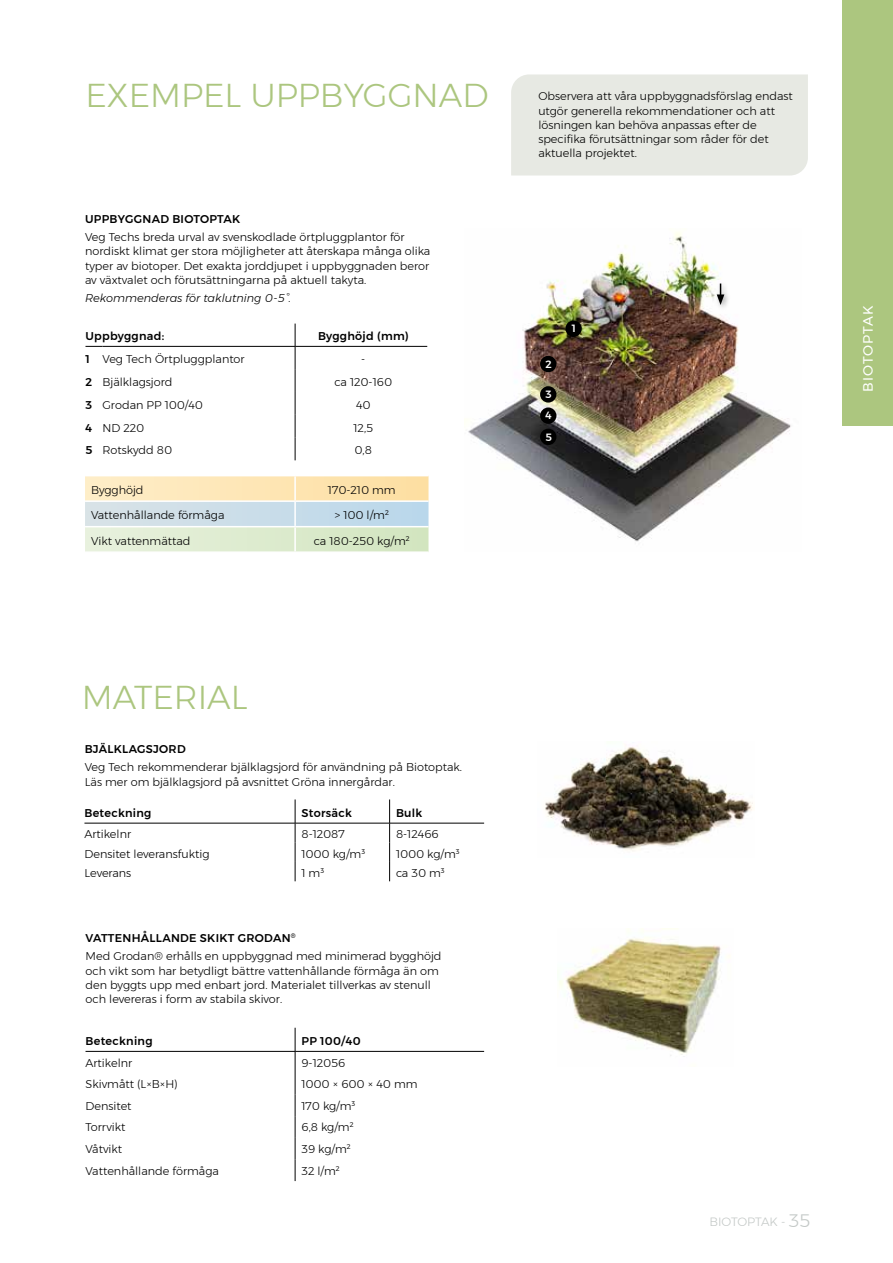
<style>
.page{position:relative;width:893px;height:1263px;background:#fff}
.page>*{position:absolute;margin:0;border:0;box-sizing:border-box;transform-origin:0 0}
.t1{font:300 33px "Montserrat";color:#acc67f}
.t2{font:13.5px "Montserrat";letter-spacing:.075em;color:#fff}
.t3{font:300 12px "Montserrat";color:#c4c9c7}
.t4{font:300 11.25px/14.2px "Montserrat";color:#000}
.t5{font:500 11.25px "Montserrat";letter-spacing:.025em;color:#000}
.t6{font:italic 300 11.25px "Montserrat";color:#000}
.t7{font:500 10.5px/21.1px "Montserrat";color:#fff;text-align:justify}
.s1{font-weight:500}
.s2{font-size:18px}
</style>
<div class="page">
<svg style="left:295px;top:324px;width:1px;height:136px"></svg>
<svg style="left:85px;top:346px;width:17px;height:1px"></svg>
<hr style="left:102px;top:346px;width:193px;height:1px;background:#000">
<hr style="left:295px;top:346px;width:132px;height:1px;background:#000">
<hr style="left:84px;top:823px;width:211px;height:1px;background:#000">
<hr style="left:295px;top:823px;width:95px;height:1px;background:#000">
<hr style="left:390px;top:823px;width:94px;height:1px;background:#000">
<svg style="left:295px;top:799px;width:1px;height:82px"></svg>
<svg style="left:389px;top:799px;width:1px;height:82px"></svg>
<img style="left:545px;top:746px;width:208px;height:105px">
<hr style="left:86px;top:1051px;width:209px;height:1px;background:#000">
<hr style="left:295px;top:1051px;width:189px;height:1px;background:#000">
<svg style="left:295px;top:1028px;width:1px;height:153px"></svg>
<img style="left:464px;top:232px;width:327px;height:310px">
<div style="left:565px;top:320px;width:17px;height:17px;background:#000;border-radius:50%"></div>
<div style="left:540px;top:356px;width:16px;height:16px;background:#000;border-radius:50%"></div>
<div style="left:540px;top:386px;width:16px;height:17px;background:#000;border-radius:50%"></div>
<div style="left:540px;top:407px;width:16px;height:17px;background:#000;border-radius:50%"></div>
<div style="left:540px;top:429px;width:16px;height:16px;background:#000;border-radius:50%"></div>
<svg style="left:85px;top:476px;width:343px;height:75px;background:#e1e4cf"></svg>
<hr style="left:294px;top:476px;width:2px;height:24px;background:#fff">
<hr style="left:85px;top:500px;width:210px;height:2px;background:#fff">
<hr style="left:295px;top:500px;width:133px;height:2px;background:#fff">
<hr style="left:294px;top:502px;width:2px;height:24px;background:#fff">
<hr style="left:85px;top:526px;width:210px;height:1px;background:#fff">
<hr style="left:295px;top:526px;width:133px;height:1px;background:#fff">
<hr style="left:294px;top:527px;width:2px;height:24px;background:#fff">
<div style="left:714px;top:281px;width:17px;height:31px;background:#000;opacity:.35"></div>
<svg style="left:717px;top:284px;width:7px;height:21px"></svg>
<img style="left:559px;top:928px;width:171px;height:128px">
<div style="left:511px;top:74px;width:297px;height:101px;background:#e7e9e3"></div>
<div style="left:842px;top:0;width:51px;height:425px;background:#acc67f"></div>
<h1 class="t1" style="left:86px;top:70px;width:405px">EXEMPEL UPPBYGGNAD</h1>
<p class="t5" style="left:85px;top:210px;width:157px">UPPBYGGNAD BIOTOPTAK</p>
<p class="t4" style="left:85px;top:230px;width:347px">Veg Techs breda urval av svenskodlade örtpluggplantor för nordiskt klimat ger stora möjligheter att återskapa många olika typer av biotoper. Det exakta jorddjupet i uppbyggnaden beror av växtvalet och förutsättningarna på aktuell takyta.</p>
<p class="t6" style="left:85px;top:290px;width:208px">Rekommenderas för taklutning 0-5°.</p>
<p class="t5" style="left:85px;top:328px;width:80px">Uppbyggnad:</p>
<p class="t5" style="left:318px;top:328px;width:92px">Bygghöjd (mm)</p>
<p class="t4" style="left:85px;top:352px;width:161px"><span class="s1">1</span> Veg Tech Örtpluggplantor</p>
<p class="t4" style="left:361px;top:352px;width:6px">-</p>
<p class="t4" style="left:85px;top:375px;width:88px"><span class="s1">2</span> Bjälklagsjord</p>
<p class="t4" style="left:335px;top:375px;width:59px">ca 120-160</p>
<p class="t4" style="left:85px;top:397px;width:119px"><span class="s1">3</span> Grodan PP 100/40</p>
<p class="t4" style="left:356px;top:397px;width:16px">40</p>
<p class="t4" style="left:85px;top:420px;width:60px"><span class="s1">4</span> ND 220</p>
<p class="t4" style="left:354px;top:420px;width:21px">12,5</p>
<p class="t4" style="left:85px;top:443px;width:88px"><span class="s1">5</span> Rotskydd 80</p>
<p class="t4" style="left:355px;top:443px;width:19px">0,8</p>
<p class="t4" style="left:91px;top:483px;width:54px">Bygghöjd</p>
<p class="t4" style="left:328px;top:483px;width:69px">170-210 mm</p>
<p class="t4" style="left:91px;top:508px;width:135px">Vattenhållande förmåga</p>
<p class="t4" style="left:335px;top:508px;width:56px">&gt; 100 l/m²</p>
<p class="t4" style="left:91px;top:534px;width:101px">Vikt vattenmättad</p>
<p class="t4" style="left:314px;top:534px;width:97px">ca 180-250 kg/m²</p>
<p class="t4" style="left:538px;top:89px;width:256px">Observera att våra uppbyggnadsförslag endast utgör generella rekommendationer och att lösningen kan behöva anpassas efter de specifika förutsättningar som råder för det aktuella projektet.</p>
<p class="t7" style="left:545px;top:353px;width:8px">2</p>
<p class="t7" style="left:545px;top:384px;width:8px">3<br>4<br>5</p>
<p class="t7" style="left:572px;top:318px;width:6px">1</p>
<p class="t2" style="left:858px;top:392px;width:87px;rotate:-90deg">BIOTOPTAK</p>
<h1 class="t1" style="left:82px;top:673px;width:167px">MATERIAL</h1>
<p class="t5" style="left:85px;top:740px;width:102px">BJÄLKLAGSJORD</p>
<p class="t4" style="left:85px;top:760px;width:379px">Veg Tech rekommenderar bjälklagsjord för användning på Biotoptak.<br>Läs mer om bjälklagsjord på avsnittet Gröna innergårdar.</p>
<p class="t5" style="left:84px;top:804px;width:69px">Beteckning</p>
<p class="t5" style="left:301px;top:804px;width:52px">Storsäck</p>
<p class="t5" style="left:396px;top:804px;width:28px">Bulk</p>
<p class="t4" style="left:84px;top:827px;width:48px">Artikelnr</p>
<p class="t4" style="left:301px;top:827px;width:45px">8-12087</p>
<p class="t4" style="left:396px;top:827px;width:44px">8-12466</p>
<p class="t4" style="left:84px;top:846px;width:127px">Densitet leveransfuktig</p>
<p class="t4" style="left:301px;top:846px;width:65px">1000 kg/m³</p>
<p class="t4" style="left:396px;top:846px;width:65px">1000 kg/m³</p>
<p class="t4" style="left:84px;top:866px;width:48px">Leverans</p>
<p class="t4" style="left:301px;top:866px;width:24px">1 m³</p>
<p class="t4" style="left:396px;top:866px;width:50px">ca 30 m³</p>
<p class="t4" style="left:86px;top:928px;width:357px;line-height:18.5px"><span class="s1">VATTENHÅLLANDE SKIKT GRODAN</span><sup>®<br></sup>Med Grodan® erhålls en uppbyggnad med minimerad bygghöjd</p>
<p class="t4" style="left:86px;top:963px;width:355px">och vikt som har betydligt bättre vattenhållande förmåga än om den byggts upp med enbart jord. Materialet tillverkas av stenull och levereras i form av stabila skivor.</p>
<p class="t5" style="left:86px;top:1032px;width:69px">Beteckning</p>
<p class="t5" style="left:301px;top:1032px;width:61px">PP 100/40</p>
<p class="t4" style="left:86px;top:1055px;width:48px">Artikelnr</p>
<p class="t4" style="left:301px;top:1055px;width:45px">9-12056</p>
<p class="t4" style="left:86px;top:1077px;width:94px">Skivmått (L×B×H)</p>
<p class="t4" style="left:301px;top:1077px;width:118px">1000 × 600 × 40 mm</p>
<p class="t4" style="left:86px;top:1098px;width:48px">Densitet</p>
<p class="t4" style="left:301px;top:1098px;width:55px">170 kg/m³</p>
<p class="t4" style="left:86px;top:1120px;width:42px">Torrvikt</p>
<p class="t4" style="left:301px;top:1120px;width:54px">6,8 kg/m²</p>
<p class="t4" style="left:86px;top:1142px;width:38px">Våtvikt</p>
<p class="t4" style="left:301px;top:1142px;width:51px">39 kg/m²</p>
<p class="t4" style="left:86px;top:1163px;width:135px">Vattenhållande förmåga</p>
<p class="t4" style="left:301px;top:1163px;width:40px">32 l/m²</p>
<p class="t3" style="left:709px;top:1212px;width:102px">BIOTOPTAK - <span class="s2">35</span></p>
</div>
